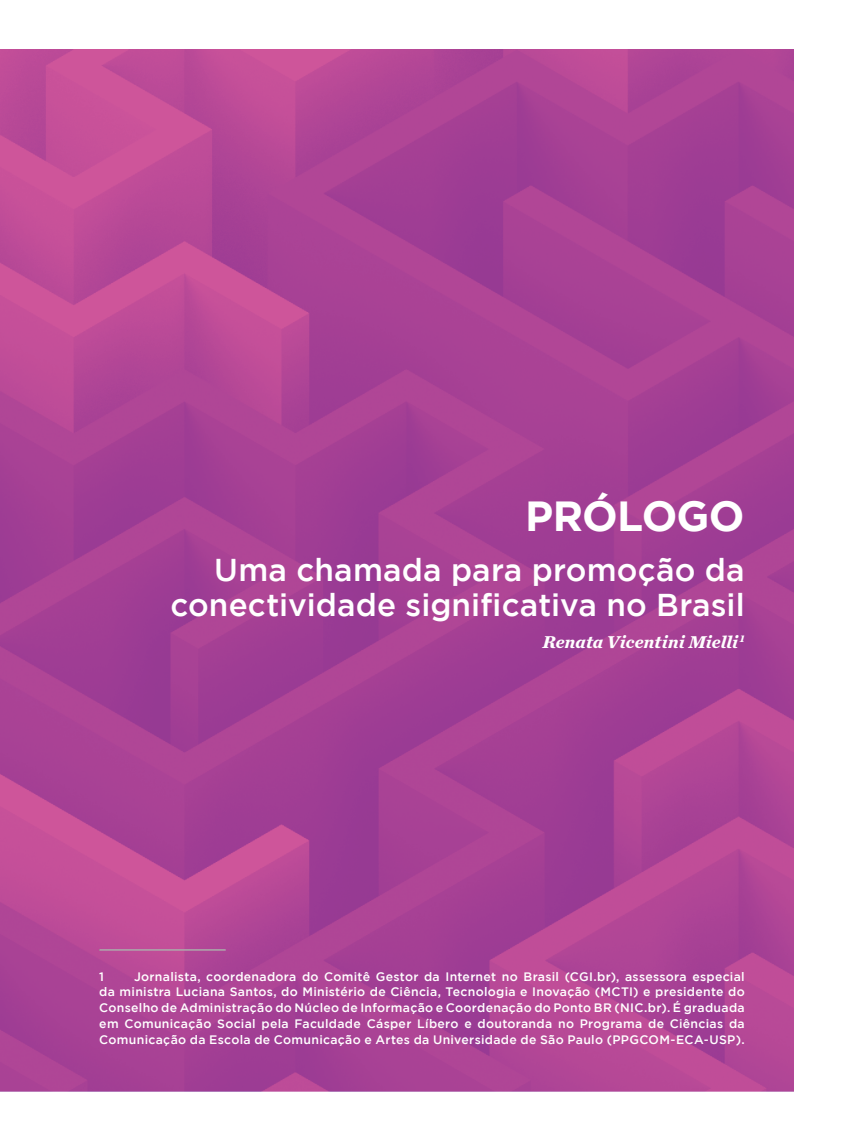
<style>
.page{position:relative;width:844px;height:1141px;background:#fff}
.page>*{position:absolute;margin:0;border:0;box-sizing:border-box;transform-origin:0 0}
.t1{font:700 42px "Gotham";letter-spacing:-.015em;color:#fff}
.t2{font:500 31.5px/35px "Gotham";letter-spacing:.005em;color:#fff;text-align:right}
.t3{font:italic 700 17.85px "Chronicle Text G1";letter-spacing:.01em;color:#fff}
.t4{font:500 12.25px/15.8px "Gotham";letter-spacing:.025em;color:#fff;text-align:justify}
</style>
<div class="page">
<img style="left:0;top:49px;width:793px;height:1042px">
<hr style="left:99px;top:950px;width:126px;height:1px;background:#000">
<hr style="left:99px;top:949px;width:126px;height:1px;background:#fff">
<h1 class="t1" style="left:525px;top:491px;width:221px">PRÓLOGO</h1>
<h2 class="t2" style="left:170px;top:552px;width:575px">Uma chamada para promoção da conectividade significativa no Brasil</h2>
<h3 class="t3" style="left:542px;top:627px;width:203px">Renata Vicentini Mielli <sup>1</sup></h3>
<p class="t4" style="left:99px;top:968px;width:646px;text-indent:35px">Jornalista, coordenadora do Comitê Gestor da Internet no Brasil (CGI.br), assessora especial da ministra Luciana Santos, do Ministério de Ciência, Tecnologia e Inovação (MCTI) e presidente do Conselho de Administração do Núcleo de Informação e Coordenação do Ponto BR (NIC.br). É graduada em Comunicação Social pela Faculdade Cásper Líbero e doutoranda no Programa de Ciências da Comunicação da Escola de Comunicação e Artes da Universidade de São Paulo (PPGCOM-ECA-USP).</p>
<p class="t4" style="left:99px;top:968px;width:6px">1</p>
</div>
